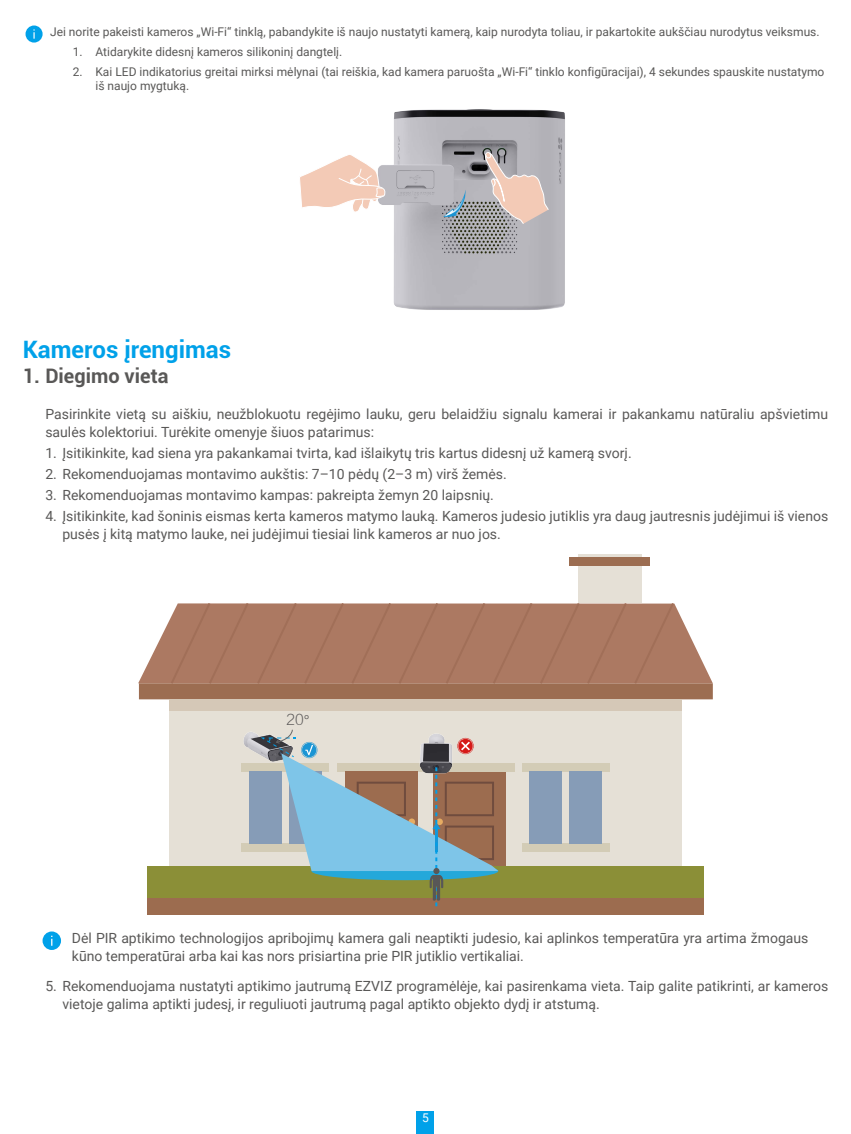
<style>
.page{position:relative;width:851px;height:1134px;background:#fff}
.page>*{position:absolute;margin:0;border:0;box-sizing:border-box;transform-origin:0 0}
.t1{font:700 24px "Roboto";color:#00a1e9}
.t2{font:700 20px "Roboto";color:#595857}
.t3{font:14.2px "FZLTXHJW GB1 0";color:#595757}
.t4{font:14px/18px "Roboto";color:#595857}
.t5{font:12px/14.4px "Roboto";color:#595857}
.t6{font:12px "Roboto";color:#fff}
</style>
<div class="page">
<div style="left:417px;top:1111px;width:17px;height:23px;background:#00a1e9"></div>
<div style="left:26px;top:26px;width:17px;height:17px;background:#00a1e9;border-radius:50%"></div>
<svg style="left:33px;top:29px;width:2px;height:10px"></svg>
<img style="left:385px;top:109px;width:180px;height:201px">
<svg style="left:443px;top:190px;width:24px;height:28px"></svg>
<svg style="left:300px;top:155px;width:85px;height:57px"></svg>
<svg style="left:485px;top:152px;width:63px;height:72px;background:#cbb9b3"></svg>
<div style="left:148px;top:866px;width:556px;height:33px;background:#8b8f37"></div>
<div style="left:169px;top:699px;width:512px;height:167px;background:#e5e0d6"></div>
<div style="left:337px;top:763px;width:177px;height:8px;background:#d3cbb5"></div>
<div style="left:522px;top:763px;width:87px;height:8px;background:#d3ccb6"></div>
<div style="left:241px;top:763px;width:88px;height:8px;background:#d3ccb6"></div>
<div style="left:241px;top:843px;width:88px;height:9px;background:#d3ccb6"></div>
<div style="left:249px;top:771px;width:32px;height:72px;background:#869cb7"></div>
<div style="left:522px;top:843px;width:87px;height:9px;background:#d3ccb6"></div>
<div style="left:529px;top:771px;width:32px;height:72px;background:#869cb7"></div>
<div style="left:569px;top:771px;width:32px;height:72px;background:#869cb7"></div>
<div style="left:433px;top:772px;width:72px;height:94px;background:#9b6b4f"></div>
<div style="left:139px;top:683px;width:573px;height:16px;background:#9c6d51"></div>
<svg style="left:138px;top:603px;width:574px;height:80px;fill:#ac7962"></svg>
<div style="left:148px;top:898px;width:556px;height:16px;background:#9c6c4f"></div>
<div style="left:578px;top:554px;width:64px;height:49px;background:#e5e0d6"></div>
<div style="left:569px;top:558px;width:81px;height:8px;background:#9c6d51"></div>
<div style="left:257px;top:603px;width:40px;height:81px;background:#ac7962"></div>
<svg style="left:171px;top:603px;width:77px;height:81px;background:#ac7a63"></svg>
<div style="left:304px;top:603px;width:40px;height:81px;background:#ac7962"></div>
<div style="left:351px;top:603px;width:40px;height:81px;background:#ac7962"></div>
<div style="left:398px;top:603px;width:40px;height:81px;background:#ac7962"></div>
<div style="left:445px;top:603px;width:40px;height:81px;background:#ac7962"></div>
<div style="left:492px;top:603px;width:40px;height:81px;background:#ac7962"></div>
<div style="left:540px;top:603px;width:39px;height:81px;background:#ac7962"></div>
<div style="left:587px;top:603px;width:39px;height:81px;background:#ac7962"></div>
<div style="left:634px;top:603px;width:39px;height:81px;background:#ac7962"></div>
<div style="left:169px;top:699px;width:512px;height:11px;background:#d5c8b7"></div>
<img style="left:244px;top:729px;width:49px;height:26px">
<svg style="left:260px;top:730px;width:238px;height:176px"></svg>
<div style="left:43px;top:931px;width:18px;height:19px;background:#00a1e9;border-radius:50%"></div>
<p class="t5" style="left:50px;top:24px;width:771px">Jei norite pakeisti kameros „Wi-Fi“ tinklą, pabandykite iš naujo nustatyti kamerą, kaip nurodyta toliau, ir pakartokite aukščiau nurodytus veiksmus.</p>
<p class="t5" style="left:73px;top:44px;width:271px">1. Atidarykite didesnį kameros silikoninį dangtelį.</p>
<p class="t5" style="left:95px;top:64px;width:730px;text-indent:-23px">2. Kai LED indikatorius greitai mirksi mėlynai (tai reiškia, kad kamera paruošta „Wi-Fi“ tinklo konfigūracijai), 4 sekundes spauskite nustatymo iš naujo mygtuką.</p>
<h1 class="t1" style="left:23px;top:332px;width:210px">Kameros įrengimas</h1>
<h2 class="t2" style="left:23px;top:362px;width:147px">1. Diegimo vieta</h2>
<p class="t4" style="left:45px;top:405px;width:784px">Pasirinkite vietą su aiškiu, neužblokuotu regėjimo lauku, geru belaidžiu signalu kamerai ir pakankamu natūraliu apšvietimu saulės kolektoriui. Turėkite omenyje šiuos patarimus:</p>
<p class="t4" style="left:45px;top:444px;width:587px">1. Įsitikinkite, kad siena yra pakankamai tvirta, kad išlaikytų tris kartus didesnį už kamerą svorį.</p>
<p class="t4" style="left:45px;top:465px;width:463px">2. Rekomenduojamas montavimo aukštis: 7–10 pėdų (2–3 m) virš žemės.</p>
<p class="t4" style="left:45px;top:485px;width:450px">3. Rekomenduojamas montavimo kampas: pakreipta žemyn 20 laipsnių.</p>
<p class="t4" style="left:62px;top:506px;width:767px;text-indent:-17px">4. Įsitikinkite, kad šoninis eismas kerta kameros matymo lauką. Kameros judesio jutiklis yra daug jautresnis judėjimui iš vienos pusės į kitą matymo lauke, nei judėjimui tiesiai link kameros ar nuo jos.</p>
<p class="t3" style="left:286px;top:712px;width:33px">20°</p>
<p class="t4" style="left:72px;top:929px;width:738px">Dėl PIR aptikimo technologijos apribojimų kamera gali neaptikti judesio, kai aplinkos temperatūra yra artima žmogaus kūno temperatūrai arba kai kas nors prisiartina prie PIR jutiklio vertikaliai.</p>
<p class="t4" style="left:62px;top:976px;width:767px;text-indent:-17px">5. Rekomenduojama nustatyti aptikimo jautrumą EZVIZ programėlėje, kai pasirenkama vieta. Taip galite patikrinti, ar kameros vietoje galima aptikti judesį, ir reguliuoti jautrumą pagal aptikto objekto dydį ir atstumą.</p>
<p class="t6" style="left:422px;top:1109px;width:8px">5</p>
</div>
